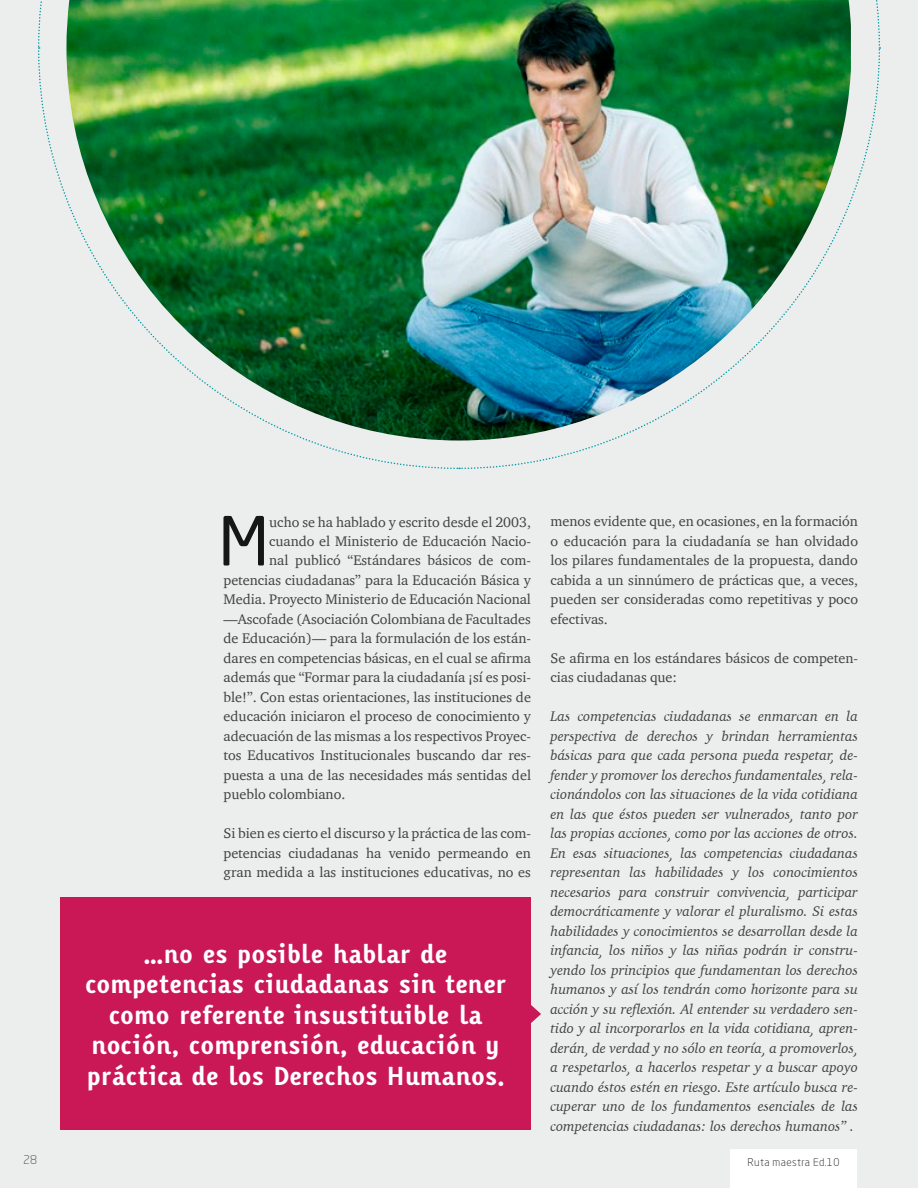
<style>
.page{position:relative;width:918px;height:1188px;background:#eceded}
.page>*{position:absolute;margin:0;border:0;box-sizing:border-box;transform-origin:0 0}
.t1{font:66.75px "Neo Sans Pro";color:#151616}
.t2{font:700 25.5px/30.6px "Karbid";color:#fff;text-align:center}
.t3{font:14.25px/19.5px "Charter ITC";color:#414140;text-align:justify}
.t4{font:italic 14.25px/19.5px "Charter";color:#414140;text-align:justify}
.t5{font:300 12px "Neo Sans Pro";color:#4e4e4d}
.t6{font:300 10.5px "Neo Sans Pro";letter-spacing:.04em;color:#151616}
</style>
<div class="page">
<div style="left:60px;top:897px;width:471px;height:233px;background:#c91855"></div>
<svg style="left:531px;top:1005px;width:10px;height:18px"></svg>
<img style="left:66px;top:0;width:785px;height:441px">
<div style="left:730px;top:1149px;width:127px;height:39px;background:#fff"></div>
<h1 class="t1" style="left:218px;top:500px;width:52px">M</h1>
<p class="t3" style="left:269px;top:512px;width:263px">ucho se ha hablado y escrito desde el 2003,</p>
<p class="t3" style="left:269px;top:531px;width:263px">cuando el Ministerio de Educación Nacio-</p>
<p class="t3" style="left:269px;top:551px;width:263px">nal publicó “Estándares básicos de com-</p>
<p class="t3" style="left:224px;top:570px;width:309px">petencias ciudadanas” para la Educación Básica y</p>
<p class="t3" style="left:224px;top:590px;width:309px">Media. Proyecto Ministerio de Educación Nacional</p>
<p class="t3" style="left:224px;top:609px;width:309px">—Ascofade (Asociación Colombiana de Facultades</p>
<p class="t3" style="left:224px;top:629px;width:309px">de Educación)— para la formulación de los están-</p>
<p class="t3" style="left:224px;top:648px;width:309px">dares en competencias básicas, en el cual se afirma</p>
<p class="t3" style="left:224px;top:668px;width:309px">además que “Formar para la ciudadanía ¡sí es posi-</p>
<p class="t3" style="left:224px;top:687px;width:309px">ble!”. Con estas orientaciones, las instituciones de</p>
<p class="t3" style="left:224px;top:706px;width:309px">educación iniciaron el proceso de conocimiento y</p>
<p class="t3" style="left:224px;top:726px;width:309px">adecuación de las mismas a los respectivos Proyec-</p>
<p class="t3" style="left:224px;top:745px;width:309px">tos Educativos Institucionales buscando dar res-</p>
<p class="t3" style="left:224px;top:765px;width:309px">puesta a una de las necesidades más sentidas del</p>
<p class="t3" style="left:224px;top:784px;width:123px">pueblo colombiano.</p>
<p class="t3" style="left:224px;top:823px;width:309px">Si bien es cierto el discurso y la práctica de las com&shy;petencias ciudadanas ha venido permeando en gran medida a las instituciones educativas, no es</p>
<h2 class="t2" style="left:85px;top:937px;width:423px">…no es posible hablar de competencias ciudadanas sin tener como referente insustituible la noción, comprensión, educación y práctica de los Derechos Humanos.</h2>
<p class="t3" style="left:551px;top:511px;width:309px">menos evidente que, en ocasiones, en la formación o educación para la ciudadanía se han olvidado los pilares fundamentales de la propuesta, dando cabida a un sinnúmero de prácticas que, a veces, pueden ser consideradas como repetitivas y poco efectivas.</p>
<p class="t3" style="left:551px;top:648px;width:309px">Se afirma en los estándares básicos de competen&shy;cias ciudadanas que:</p>
<p class="t4" style="left:551px;top:707px;width:309px">Las competencias ciudadanas se enmarcan en la perspectiva de derechos y brindan herramientas básicas para que cada persona pueda respetar, de&shy;fender y promover los derechos fundamentales, rela&shy;cionándolos con las situaciones de la vida cotidiana en las que éstos pueden ser vulnerados, tanto por las propias acciones, como por las acciones de otros.<br>En esas situaciones, las competencias ciudadanas representan las habilidades y los conocimientos necesarios para construir convivencia, participar democráticamente y valorar el pluralismo. Si estas habilidades y conocimientos se desarrollan desde la infancia, los niños y las niñas podrán ir constru&shy;yendo los principios que fundamentan los derechos humanos y así los tendrán como horizonte para su acción y su reflexión. Al entender su verdadero sen&shy;tido y al incorporarlos en la vida cotidiana, apren&shy;derán, de verdad y no sólo en teoría, a promoverlos, a respetarlos, a hacerlos respetar y a buscar apoyo cuando éstos estén en riesgo. Este artículo busca re&shy;cuperar uno de los fundamentos esenciales de las competencias ciudadanas: los derechos humanos” .</p>
<p class="t5" style="left:23px;top:1152px;width:15px">28</p>
<p class="t6" style="left:747px;top:1156px;width:94px">Ruta maestra Ed.10</p>
</div>
